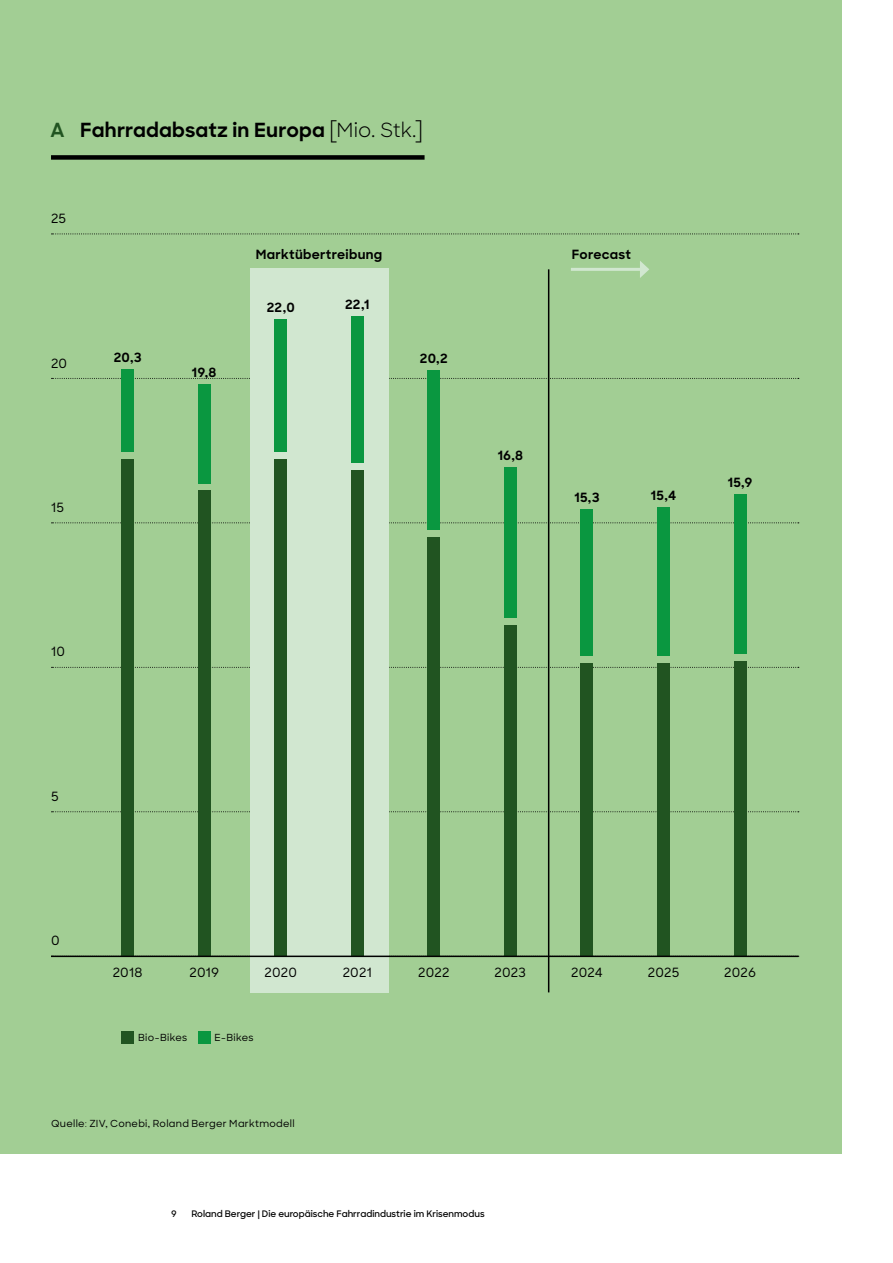
<style>
.page{position:relative;width:893px;height:1263px;background:#fff}
.page>*{position:absolute;margin:0;border:0;box-sizing:border-box;transform-origin:0 0}
.t1{font:700 19.5px "RB Design";letter-spacing:.005em;color:#000}
.t2{font:700 12.75px "RB Design";letter-spacing:.02em;color:#000}
.t3{font:500 12.75px "RB Design";letter-spacing:.015em;color:#000}
.t4{font:500 9.75px "RB Design";letter-spacing:.03em;color:#000}
.t5{font:600 9px "RB Design";color:#000}
.s1{color:#215421}
.s2{font-weight:400}
</style>
<div class="page">
<div style="left:0;top:0;width:842px;height:1153px;background:#a2ce94"></div>
<div style="left:51px;top:155px;width:374px;height:5px;background:#000"></div>
<svg style="left:52px;top:233px;width:747px;height:1px"></svg>
<svg style="left:52px;top:378px;width:747px;height:1px"></svg>
<svg style="left:52px;top:522px;width:747px;height:1px"></svg>
<svg style="left:52px;top:667px;width:747px;height:1px"></svg>
<svg style="left:52px;top:811px;width:747px;height:1px"></svg>
<div style="left:250px;top:268px;width:138px;height:724px;background:#d1e7d0"></div>
<div style="left:121px;top:459px;width:13px;height:498px;background:#215421"></div>
<div style="left:121px;top:369px;width:13px;height:83px;background:#0a9740"></div>
<div style="left:198px;top:384px;width:13px;height:99px;background:#0a9740"></div>
<div style="left:274px;top:319px;width:13px;height:133px;background:#0a9740"></div>
<div style="left:351px;top:316px;width:13px;height:147px;background:#0a9740"></div>
<div style="left:427px;top:371px;width:13px;height:159px;background:#0a9740"></div>
<div style="left:504px;top:467px;width:13px;height:151px;background:#0a9740"></div>
<div style="left:581px;top:509px;width:12px;height:147px;background:#0a9740"></div>
<div style="left:657px;top:508px;width:13px;height:148px;background:#0a9740"></div>
<div style="left:734px;top:494px;width:12px;height:159px;background:#0a9740"></div>
<div style="left:198px;top:491px;width:13px;height:466px;background:#215421"></div>
<div style="left:274px;top:459px;width:13px;height:498px;background:#215421"></div>
<div style="left:351px;top:470px;width:13px;height:487px;background:#215421"></div>
<div style="left:427px;top:537px;width:13px;height:420px;background:#215421"></div>
<div style="left:504px;top:625px;width:13px;height:332px;background:#215421"></div>
<div style="left:581px;top:663px;width:12px;height:294px;background:#215421"></div>
<div style="left:657px;top:663px;width:13px;height:294px;background:#215421"></div>
<div style="left:734px;top:661px;width:12px;height:296px;background:#215421"></div>
<hr style="left:571px;top:268px;width:72px;height:3px;background:#d1e7d0">
<svg style="left:640px;top:261px;width:9px;height:17px"></svg>
<hr style="left:51px;top:955px;width:747px;height:2px;background:#000">
<hr style="left:548px;top:269px;width:1px;height:723px;background:#000">
<div style="left:121px;top:1031px;width:13px;height:13px;background:#215421"></div>
<div style="left:198px;top:1031px;width:13px;height:13px;background:#0a9740"></div>
<h1 class="t1" style="left:50px;top:117px;width:374px"><span class="s1">A</span> Fahrradabsatz in Europa <span class="s2">[Mio. Stk.]</span></h1>
<p class="t3" style="left:51px;top:210px;width:17px">25</p>
<p class="t3" style="left:51px;top:355px;width:18px">20</p>
<p class="t2" style="left:114px;top:349px;width:30px">20,3</p>
<p class="t3" style="left:51px;top:499px;width:15px">15</p>
<p class="t2" style="left:192px;top:364px;width:26px">19,8</p>
<p class="t2" style="left:256px;top:246px;width:128px">Marktübertreibung</p>
<p class="t2" style="left:572px;top:246px;width:61px">Forecast</p>
<p class="t2" style="left:267px;top:299px;width:30px">22,0</p>
<p class="t2" style="left:345px;top:296px;width:26px">22,1</p>
<p class="t2" style="left:420px;top:350px;width:30px">20,2</p>
<p class="t2" style="left:498px;top:447px;width:27px">16,8</p>
<p class="t2" style="left:574px;top:489px;width:27px">15,3</p>
<p class="t2" style="left:651px;top:487px;width:27px">15,4</p>
<p class="t2" style="left:728px;top:474px;width:26px">15,9</p>
<p class="t3" style="left:51px;top:643px;width:16px">10</p>
<p class="t3" style="left:51px;top:788px;width:9px">5</p>
<p class="t3" style="left:51px;top:932px;width:10px">0</p>
<p class="t3" style="left:113px;top:964px;width:31px">2018</p>
<p class="t3" style="left:190px;top:964px;width:31px">2019</p>
<p class="t3" style="left:265px;top:964px;width:34px">2020</p>
<p class="t3" style="left:343px;top:964px;width:30px">2021</p>
<p class="t3" style="left:418px;top:964px;width:33px">2022</p>
<p class="t3" style="left:494px;top:964px;width:33px">2023</p>
<p class="t3" style="left:571px;top:964px;width:33px">2024</p>
<p class="t3" style="left:648px;top:964px;width:33px">2025</p>
<p class="t3" style="left:724px;top:964px;width:33px">2026</p>
<p class="t4" style="left:138px;top:1031px;width:51px">Bio-Bikes</p>
<p class="t4" style="left:215px;top:1031px;width:40px">E-Bikes</p>
<p class="t4" style="left:51px;top:1117px;width:245px">Quelle: ZIV, Conebi, Roland Berger Marktmodell</p>
<p class="t5" style="left:171px;top:1208px;width:7px">9</p>
<p class="t5" style="left:191px;top:1208px;width:295px">Roland Berger | Die europäische Fahrradindustrie im Krisenmodus</p>
</div>
